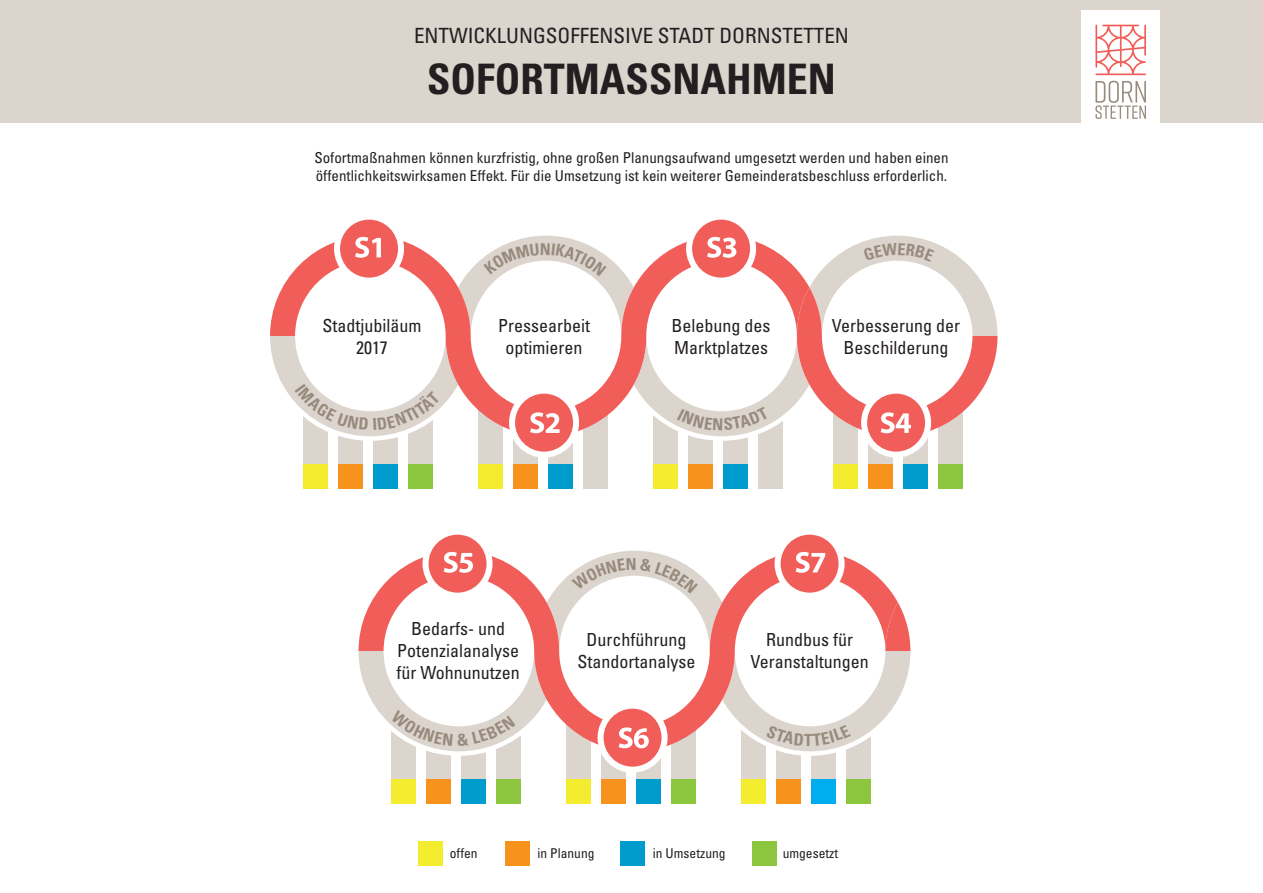
<style>
.page{position:relative;width:1263px;height:893px;background:#fff}
.page>*{position:absolute;margin:0;border:0;box-sizing:border-box;transform-origin:0 0}
.t1{font:700 condensed 42px "Univers LT Std";color:#231f20}
.t2{font:condensed 21px "Univers LT Std";color:#231f20}
.t3{font:condensed 18px/21.6px "Univers LT Std";color:#231f20;text-align:center}
.t4{font:700 condensed 16.65px "Univers LT Std";color:#988b7e}
.t5{font:condensed 15px/18px "Univers LT Std";color:#231f20}
.t6{font:condensed 13.5px "Univers LT Std";color:#231f20}
</style>
<div class="page">
<div style="left:303px;top:403px;width:25px;height:86px;background:#dbd5ce"></div>
<div style="left:338px;top:413px;width:25px;height:76px;background:#dbd5ce"></div>
<div style="left:373px;top:413px;width:25px;height:76px;background:#dbd5ce"></div>
<div style="left:408px;top:403px;width:25px;height:86px;background:#dbd5ce"></div>
<div style="left:303px;top:464px;width:25px;height:25px;background:#f4ed2f"></div>
<div style="left:338px;top:464px;width:25px;height:25px;background:#f7931d"></div>
<div style="left:373px;top:464px;width:25px;height:25px;background:#009ccd"></div>
<div style="left:408px;top:464px;width:25px;height:25px;background:#8bc63e"></div>
<div style="left:478px;top:403px;width:24px;height:86px;background:#dbd5ce"></div>
<div style="left:513px;top:413px;width:24px;height:76px;background:#dbd5ce"></div>
<div style="left:548px;top:413px;width:25px;height:76px;background:#dbd5ce"></div>
<div style="left:583px;top:403px;width:25px;height:86px;background:#dbd5ce"></div>
<div style="left:478px;top:464px;width:24px;height:25px;background:#f4ed2f"></div>
<div style="left:513px;top:464px;width:24px;height:25px;background:#f7931d"></div>
<div style="left:548px;top:464px;width:25px;height:25px;background:#009ccd"></div>
<div style="left:653px;top:403px;width:25px;height:86px;background:#dbd5ce"></div>
<div style="left:688px;top:413px;width:25px;height:76px;background:#dbd5ce"></div>
<div style="left:723px;top:413px;width:25px;height:76px;background:#dbd5ce"></div>
<div style="left:758px;top:403px;width:25px;height:86px;background:#dbd5ce"></div>
<div style="left:653px;top:464px;width:25px;height:25px;background:#f4ed2f"></div>
<div style="left:688px;top:464px;width:25px;height:25px;background:#f7931d"></div>
<div style="left:723px;top:464px;width:25px;height:25px;background:#009ccd"></div>
<div style="left:833px;top:403px;width:25px;height:86px;background:#dbd5ce"></div>
<div style="left:868px;top:413px;width:25px;height:76px;background:#dbd5ce"></div>
<div style="left:903px;top:413px;width:25px;height:76px;background:#dbd5ce"></div>
<div style="left:938px;top:403px;width:25px;height:86px;background:#dbd5ce"></div>
<div style="left:833px;top:464px;width:25px;height:25px;background:#f4ed2f"></div>
<div style="left:868px;top:464px;width:25px;height:25px;background:#f7931d"></div>
<div style="left:392px;top:718px;width:24px;height:86px;background:#dbd5ce"></div>
<div style="left:426px;top:728px;width:25px;height:76px;background:#dbd5ce"></div>
<div style="left:462px;top:728px;width:24px;height:76px;background:#dbd5ce"></div>
<div style="left:496px;top:718px;width:25px;height:86px;background:#dbd5ce"></div>
<div style="left:392px;top:779px;width:24px;height:25px;background:#f4ed2f"></div>
<div style="left:427px;top:779px;width:24px;height:25px;background:#f7931d"></div>
<div style="left:566px;top:718px;width:25px;height:86px;background:#dbd5ce"></div>
<div style="left:601px;top:728px;width:25px;height:76px;background:#dbd5ce"></div>
<div style="left:636px;top:728px;width:25px;height:76px;background:#dbd5ce"></div>
<div style="left:671px;top:718px;width:25px;height:86px;background:#dbd5ce"></div>
<div style="left:566px;top:779px;width:25px;height:25px;background:#f4ed2f"></div>
<div style="left:601px;top:779px;width:25px;height:25px;background:#f7931d"></div>
<div style="left:636px;top:779px;width:25px;height:25px;background:#009ccd"></div>
<div style="left:741px;top:718px;width:25px;height:86px;background:#dbd5ce"></div>
<div style="left:776px;top:728px;width:25px;height:76px;background:#dbd5ce"></div>
<div style="left:811px;top:728px;width:25px;height:76px;background:#dbd5ce"></div>
<div style="left:846px;top:718px;width:25px;height:86px;background:#dbd5ce"></div>
<div style="left:741px;top:779px;width:25px;height:25px;background:#f4ed2f"></div>
<div style="left:462px;top:779px;width:24px;height:25px;background:#009ccd"></div>
<div style="left:776px;top:779px;width:25px;height:25px;background:#f7931d"></div>
<div style="left:811px;top:779px;width:25px;height:25px;background:#00aeef"></div>
<div style="left:846px;top:779px;width:25px;height:25px;background:#8bc63e"></div>
<div style="left:903px;top:464px;width:25px;height:25px;background:#009ccd"></div>
<svg style="left:337px;top:217px;width:64px;height:64px"></svg>
<div style="left:334px;top:214px;width:70px;height:70px;border:6px solid #fff;border-radius:50%"></div>
<svg style="left:512px;top:391px;width:64px;height:64px"></svg>
<div style="left:509px;top:388px;width:70px;height:70px;border:6px solid #fff;border-radius:50%"></div>
<svg style="left:689px;top:217px;width:64px;height:64px"></svg>
<div style="left:686px;top:214px;width:70px;height:70px;border:6px solid #fff;border-radius:50%"></div>
<svg style="left:864px;top:391px;width:64px;height:64px"></svg>
<div style="left:861px;top:388px;width:70px;height:70px;border:6px solid #fff;border-radius:50%"></div>
<svg style="left:425px;top:532px;width:65px;height:64px"></svg>
<div style="left:422px;top:529px;width:71px;height:70px;border:6px solid #fff;border-radius:50%"></div>
<svg style="left:600px;top:706px;width:64px;height:64px"></svg>
<div style="left:597px;top:703px;width:71px;height:70px;border:6px solid #fff;border-radius:50%"></div>
<svg style="left:777px;top:532px;width:65px;height:64px"></svg>
<div style="left:774px;top:529px;width:70px;height:70px;border:6px solid #fff;border-radius:50%"></div>
<div style="left:671px;top:779px;width:25px;height:25px;background:#8bc63e"></div>
<div style="left:496px;top:779px;width:25px;height:25px;background:#8bc63e"></div>
<div style="left:938px;top:464px;width:25px;height:25px;background:#8bc63e"></div>
<div style="left:0;top:0;width:1263px;height:122px;background:#dbd5ce"></div>
<div style="left:418px;top:841px;width:25px;height:25px;background:#f4ed2f"></div>
<div style="left:505px;top:841px;width:25px;height:25px;background:#f7931d"></div>
<div style="left:620px;top:841px;width:25px;height:25px;background:#009ccd"></div>
<div style="left:752px;top:841px;width:25px;height:25px;background:#8bc63e"></div>
<div style="left:1081px;top:11px;width:79px;height:122px;background:#fff"></div>
<svg style="left:1095px;top:81px;width:51px;height:38px"></svg>
<svg style="left:1095px;top:25px;width:51px;height:50px"></svg>
<svg style="left:270px;top:231px;width:728px;height:210px"></svg>
<svg style="left:358px;top:546px;width:553px;height:210px"></svg>
<p class="t2" style="left:414px;top:23px;width:436px">ENTWICKLUNGSOFFENSIVE STADT DORNSTETTEN</p>
<h1 class="t1" style="left:427px;top:53px;width:410px">SOFORTMASSNAHMEN</h1>
<p class="t5" style="left:314px;top:148px;width:636px">Sofortmaßnahmen können kurzfristig, ohne großen Planungsaufwand umgesetzt werden und haben einen öffentlichkeitswirksamen Effekt. Für die Umsetzung ist kein weiterer Gemeinderatsbeschluss erforderlich.</p>
<p class="t3" style="left:322px;top:315px;width:100px">Stadtjubiläum<br>2017</p>
<p class="t3" style="left:498px;top:315px;width:93px">Pressearbeit optimieren</p>
<p class="t3" style="left:672px;top:315px;width:100px;text-align:left">Belebung des<br>Marktplatzes</p>
<p class="t3" style="left:832px;top:315px;width:130px">Verbesserung der<br>Beschilderung</p>
<p class="t3" style="left:396px;top:618px;width:125px">Bedarfs- und<br>Potenzialanalyse für Wohnunutzen</p>
<p class="t3" style="left:577px;top:629px;width:119px">Durchführung<br>Standortanalyse</p>
<p class="t3" style="left:750px;top:629px;width:120px">Rundbus für<br>Veranstaltungen</p>
<p class="t4" style="left:804px;top:729px;width:10px">T</p>
<p class="t6" style="left:450px;top:845px;width:29px">offen</p>
<p class="t6" style="left:538px;top:845px;width:58px">in Planung</p>
<p class="t6" style="left:653px;top:845px;width:74px">in Umsetzung</p>
<p class="t6" style="left:783px;top:845px;width:57px">umgesetzt</p>
</div>
